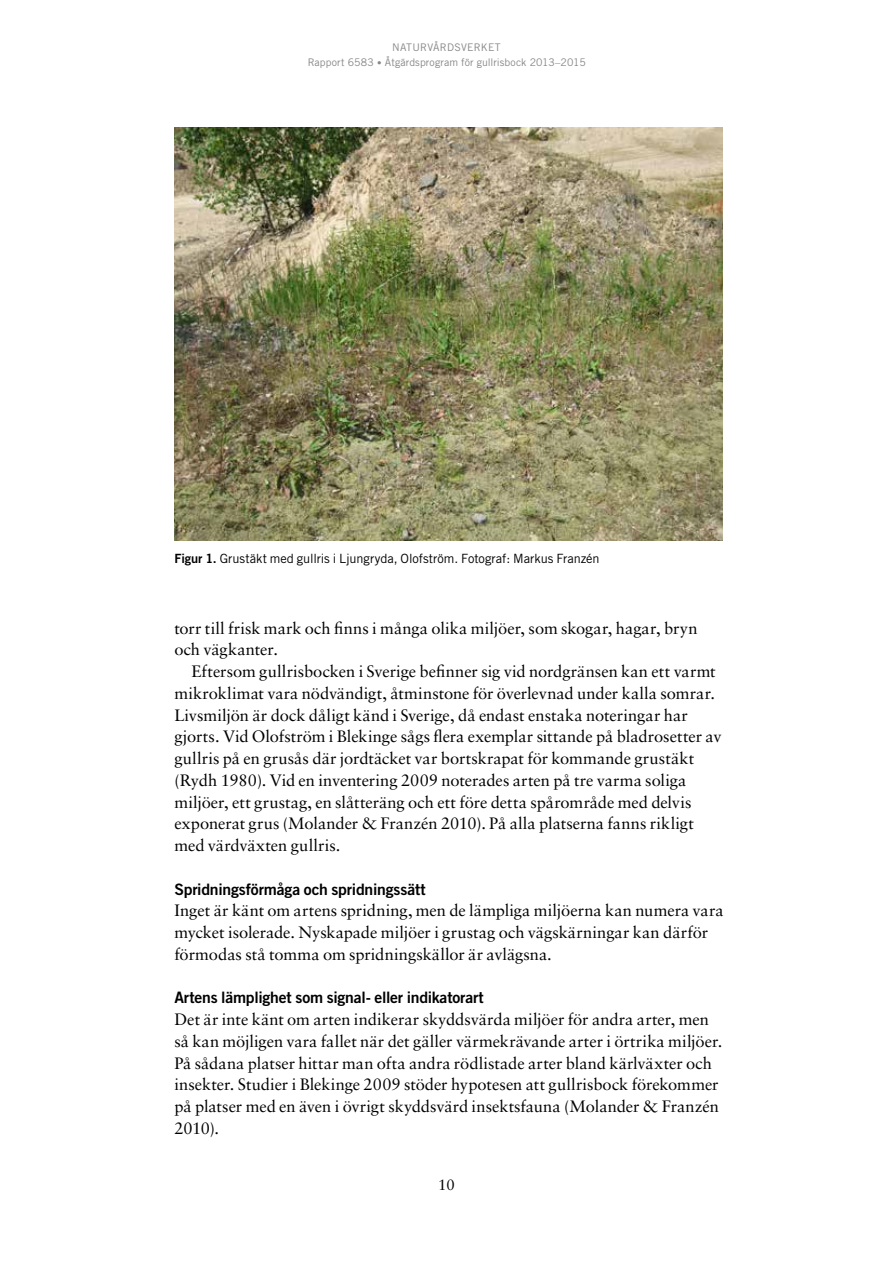
<style>
.page{position:relative;width:893px;height:1263px;background:#fff}
.page>*{position:absolute;margin:0;border:0;box-sizing:border-box;transform-origin:0 0}
.t1{font:16.5px/21.8px "Sabon";color:#000}
.t2{font:15.75px "Trade Gothic Bold Two";letter-spacing:-.015em;color:#000}
.t3{font:15px "Sabon";color:#000}
.t4{font:12.75px "Trade Gothic";color:#000}
.t5{font:10.5px/15px "Trade Gothic";letter-spacing:.015em;color:#878787;text-align:center}
.s1{font-size:9px}
.s2{font-family:"Trade Gothic Bold Two"}
</style>
<div class="page">
<img style="left:174px;top:128px;width:549px;height:412px">
<p class="t5" style="left:308px;top:39px;width:280px">naturvårdsverket<br>Rapport 6583 <span class="s1">•</span> Åtgärdsprogram för gullrisbock 2013–2015</p>
<p class="t4" style="left:174px;top:551px;width:427px"><span class="s2">Figur 1.</span> Grustäkt med gullris i Ljungryda, Olofström. Fotograf: Markus Franzén</p>
<p class="t1" style="left:174px;top:617px;width:525px">torr till frisk mark och finns i många olika miljöer, som skogar, hagar, bryn och vägkanter.</p>
<p class="t1" style="left:174px;top:660px;width:549px;text-indent:17px">Eftersom gullrisbocken i Sverige befinner sig vid nordgränsen kan ett varmt mikroklimat vara nödvändigt, åtminstone för överlevnad under kalla somrar.<br>Livsmiljön är dock dåligt känd i Sverige, då endast enstaka noteringar har gjorts. Vid Olofström i Blekinge sågs flera exemplar sittande på bladrosetter av gullris på en grusås där jordtäcket var bortskrapat för kommande grustäkt (Rydh 1980). Vid en inventering 2009 noterades arten på tre varma soliga miljöer, ett grustag, en slåtteräng och ett före detta spårområde med delvis exponerat grus (Molander &amp; Franzén 2010). På alla platserna fanns rikligt med värdväxten gullris.</p>
<p class="t2" style="left:174px;top:879px;width:253px">Spridningsförmåga och spridningssätt</p>
<p class="t1" style="left:174px;top:899px;width:551px">Inget är känt om artens spridning, men de lämpliga miljöerna kan numera vara mycket isolerade. Nyskapade miljöer i grustag och vägskärningar kan därför förmodas stå tomma om spridningskällor är avlägsna.</p>
<p class="t2" style="left:174px;top:988px;width:311px">Artens lämplighet som signal- eller indikatorart</p>
<p class="t1" style="left:174px;top:1008px;width:550px">Det är inte känt om arten indikerar skyddsvärda miljöer för andra arter, men så kan möjligen vara fallet när det gäller värmekrävande arter i örtrika miljöer.<br>På sådana platser hittar man ofta andra rödlistade arter bland kärlväxter och insekter. Studier i Blekinge 2009 stöder hypotesen att gullrisbock förekommer på platser med en även i övrigt skyddsvärd insektsfauna (Molander &amp; Franzén 2010).</p>
<p class="t3" style="left:438px;top:1175px;width:18px">10</p>
</div>
